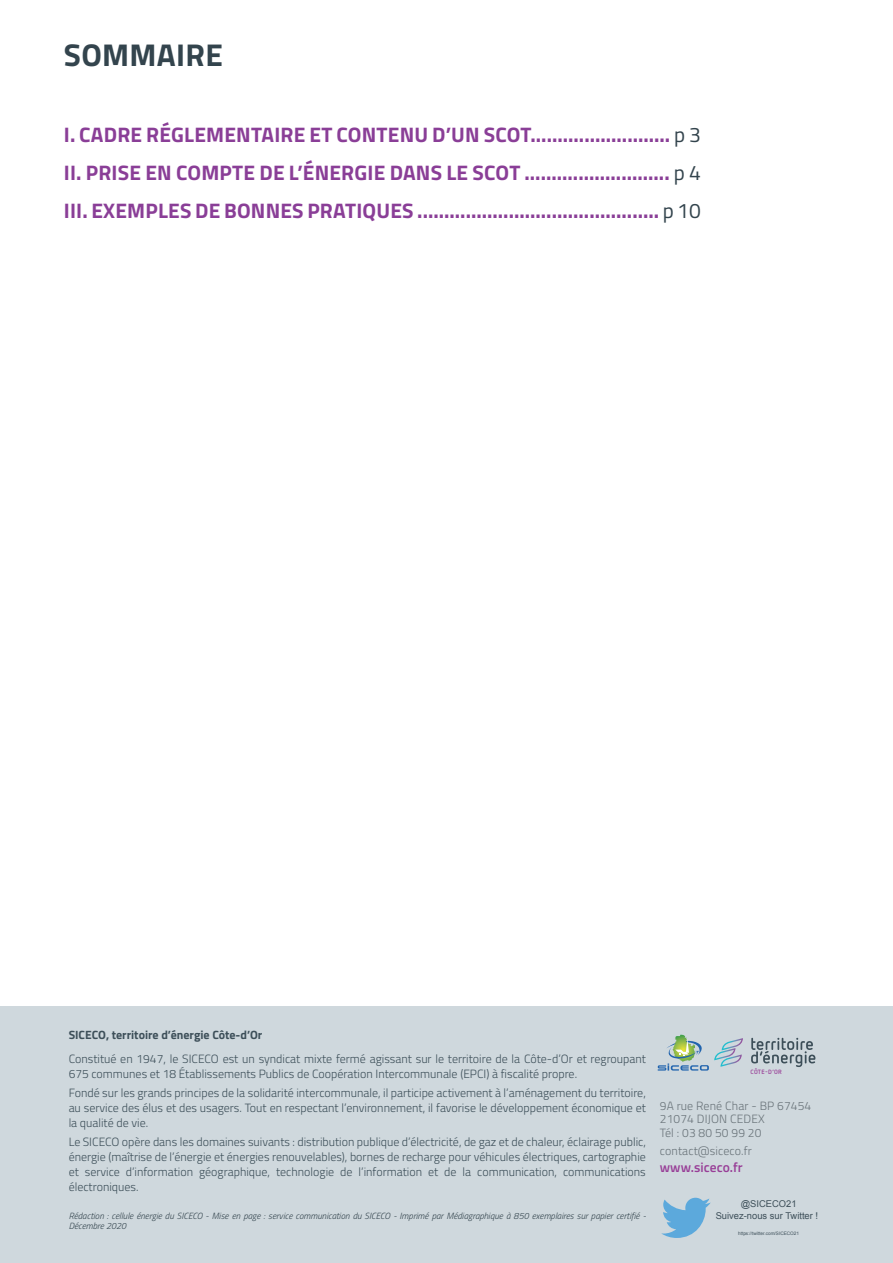
<style>
.page{position:relative;width:893px;height:1263px;background:#fff}
.page>*{position:absolute;margin:0;border:0;box-sizing:border-box;transform-origin:0 0}
.t1{font:700 31.5px "Titillium";letter-spacing:.01em;color:#33444d}
.t2{font:700 21px "Titillium";letter-spacing:.01em;color:#8a3e97}
.t3{font:600 13.5px "Titillium";letter-spacing:.005em;color:#983e97}
.t4{font:300 12px/15px "Titillium";color:#3d4f59;text-align:justify}
.t5{font:300 12px "Titillium";letter-spacing:.01em;color:#697379}
.t6{font:700 12px "Titillium";color:#3d4f59}
.t7{font:9.3px/11.2px "Arial";color:#3d4f59;text-align:center}
.t8{font:italic 300 9px/10.5px "Titillium";color:#33444d}
.t9{font:700 6.15px "Netto OT";letter-spacing:.05em;color:#983e97}
.t10{font:4.65px "Arial";color:#3d4f59}
.s1{font-weight:400;color:#33444d}
</style>
<div class="page">
<div style="left:0;top:1006px;width:893px;height:257px;background:#cfd8dd"></div>
<svg style="left:661px;top:1198px;width:50px;height:40px"></svg>
<svg style="left:751px;top:1038px;width:64px;height:29px"></svg>
<svg style="left:658px;top:1035px;width:85px;height:35px"></svg>
<p class="t1" style="left:64px;top:31px;width:160px">SOMMAIRE</p>
<p class="t2" style="left:64px;top:119px;width:638px">I. CADRE RÉGLEMENTAIRE ET CONTENU D’UN SCOT.......................... <span class="s1">p 3</span></p>
<p class="t2" style="left:64px;top:157px;width:638px">II. PRISE EN COMPTE DE L’ÉNERGIE DANS LE SCOT ........................... <span class="s1">p 4</span></p>
<p class="t2" style="left:64px;top:195px;width:638px">III. EXEMPLES DE BONNES PRATIQUES ............................................. <span class="s1">p 10</span></p>
<p class="t6" style="left:69px;top:1026px;width:195px">SICECO, territoire d’énergie Côte-d’Or</p>
<p class="t4" style="left:69px;top:1050px;width:579px">Constitué en 1947, le SICECO est un syndicat mixte fermé agissant sur le territoire de la Côte-d’Or et regroupant<br>675 communes et 18 Établissements Publics de Coopération Intercommunale (EPCI) à fiscalité propre.</p>
<p class="t4" style="left:69px;top:1085px;width:579px">Fondé sur les grands principes de la solidarité intercommunale, il participe activement à l’aménagement du territoire, au service des élus et des usagers. Tout en respectant l’environnement, il favorise le développement économique et la qualité de vie.</p>
<p class="t4" style="left:69px;top:1134px;width:579px">Le SICECO opère dans les domaines suivants : distribution publique d’électricité, de gaz et de chaleur, éclairage public, énergie (maîtrise de l’énergie et énergies renouvelables), bornes de recharge pour véhicules électriques, cartographie et service d’information géographique, technologie de l’information et de la communication, communications électroniques.</p>
<p class="t8" style="left:69px;top:1210px;width:579px">Rédaction : cellule énergie du SICECO - Mise en page : service communication du SICECO - Imprimé par Médiagraphique à 850 exemplaires sur papier certifié -<br>Décembre 2020</p>
<p class="t9" style="left:750px;top:1068px;width:33px">CÔTE-D’OR</p>
<p class="t5" style="left:660px;top:1097px;width:153px">9A rue René Char - BP 67454</p>
<p class="t5" style="left:660px;top:1110px;width:106px">21074 DIJON CEDEX</p>
<p class="t5" style="left:660px;top:1124px;width:103px">Tél : 03 80 50 99 20</p>
<p class="t5" style="left:660px;top:1142px;width:93px">contact@siceco.fr</p>
<p class="t3" style="left:660px;top:1157px;width:84px">www.siceco.fr</p>
<p class="t7" style="left:716px;top:1198px;width:104px">@SICECO21<br>Suivez-nous sur Twitter !</p>
<p class="t10" style="left:738px;top:1230px;width:62px">https://twitter.com/SICECO21</p>
</div>
